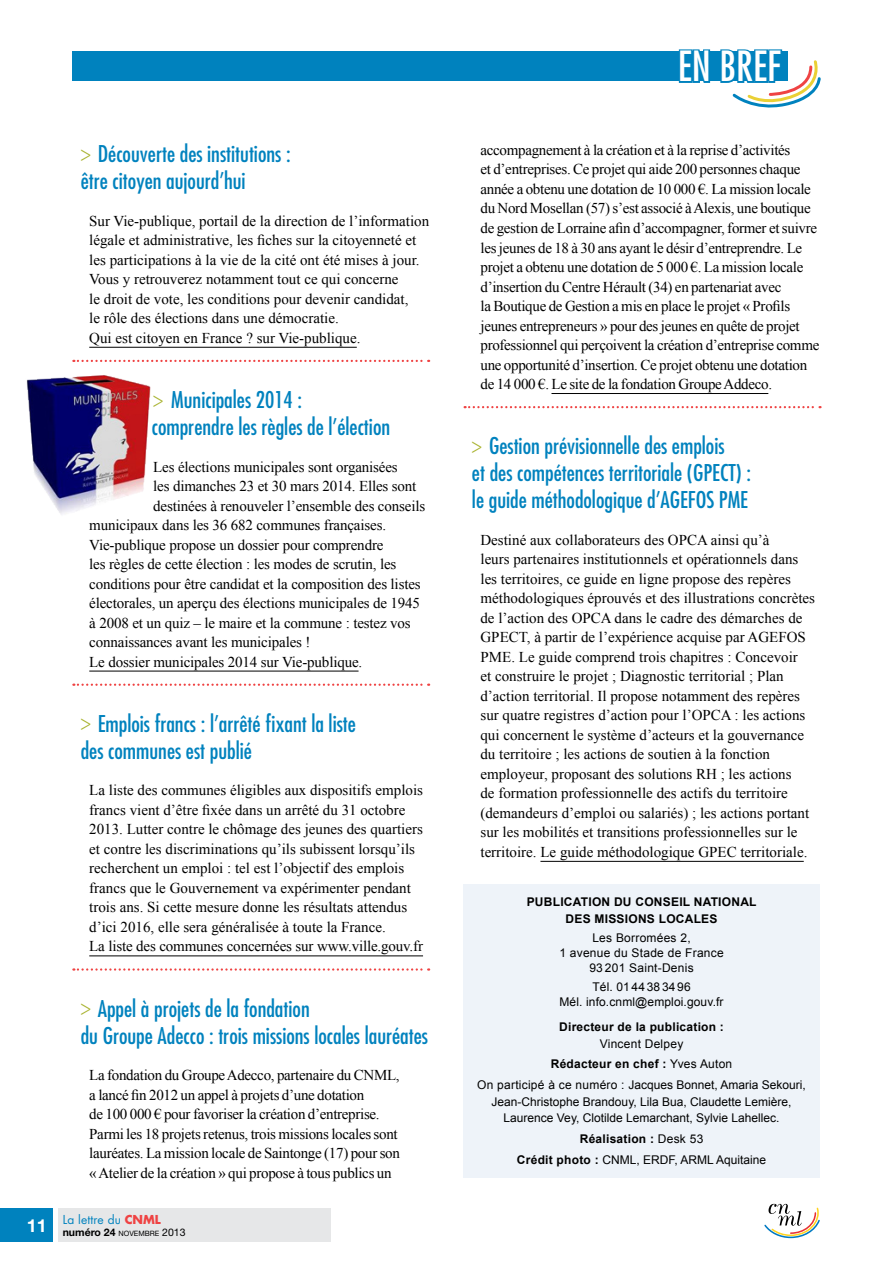
<style>
.page{position:relative;width:893px;height:1263px;background:#fff}
.page>*{position:absolute;margin:0;border:0;box-sizing:border-box;transform-origin:0 0}
.t1{font:condensed 40.5px "Futura";color:#fff}
.t2{font:condensed 22.5px/27px "Futura";color:#0082be}
.t3{font:15px/19.5px "Times New Roman";color:#000}
.t4{font:15px/19.5px "Times New Roman";letter-spacing:-.02em;color:#000}
.t5{font:12px/15px "Arial";color:#000;text-align:center}
.t6{font:12px/15px "Arial";letter-spacing:.02em;color:#000;text-align:center}
.t7{font:700 12px "Arial";letter-spacing:.02em;color:#000}
.t8{font:12px "Futura";letter-spacing:.01em;color:#0082be}
.t9{font:700 10.5px "Helvetica Neue";color:#000}
.s1{font-weight:300;color:#a9b330}
.s2{font-weight:700;color:#ef4343}
.s3{font-weight:400;font-size:7.35px}
.s4{font-weight:400}
.s5{font-weight:700}
</style>
<div class="page">
<div style="left:72px;top:51px;width:715px;height:29px;background:#0082be"></div>
<div style="left:0;top:1209px;width:53px;height:33px;background:#0082be"></div>
<div style="left:58px;top:1209px;width:273px;height:33px;background:#e6e7e8"></div>
<svg style="left:764px;top:1204px;width:56px;height:35px"></svg>
<svg style="left:677px;top:49px;width:35px;height:34px"></svg>
<svg style="left:719px;top:49px;width:102px;height:59px"></svg>
<svg style="left:73px;top:360px;width:356px;height:2px"></svg>
<hr style="left:89px;top:347px;width:268px;height:1px;background:#000">
<svg style="left:73px;top:683px;width:356px;height:3px"></svg>
<hr style="left:89px;top:671px;width:270px;height:1px;background:#000">
<svg style="left:73px;top:968px;width:356px;height:3px"></svg>
<hr style="left:89px;top:955px;width:334px;height:1px;background:#000">
<svg style="left:465px;top:406px;width:355px;height:2px"></svg>
<hr style="left:551px;top:393px;width:217px;height:1px;background:#000">
<hr style="left:540px;top:861px;width:264px;height:1px;background:#000">
<img style="left:26px;top:375px;width:125px;height:140px">
<div style="left:463px;top:884px;width:357px;height:294px;background:#eef3f9"></div>
<h2 class="t2" style="left:81px;top:140px;width:211px"><span class="s1">&gt;</span> Découverte des institutions : être citoyen aujourd’hui</h2>
<p class="t3" style="left:89px;top:211px;width:341px">Sur Vie-publique, portail de la direction de l’information légale et administrative, les fiches sur la citoyenneté et les participations à la vie de la cité ont été mises à jour.<br>Vous y retrouverez notamment tout ce qui concerne<br>le droit de vote, les conditions pour devenir candidat,<br>le rôle des élections dans une démocratie.<br>Qui est citoyen en France ? sur Vie-publique.</p>
<h2 class="t2" style="left:152px;top:386px;width:240px"><span class="s1">&gt;</span> Municipales 2014 :<br>comprendre les règles de l’élection</h2>
<p class="t3" style="left:153px;top:456px;width:246px">Les élections municipales sont organisées</p>
<p class="t3" style="left:153px;top:476px;width:265px">les dimanches 23 et 30 mars 2014. Elles sont</p>
<p class="t3" style="left:153px;top:495px;width:273px">destinées à renouveler l’ensemble des conseils</p>
<p class="t3" style="left:89px;top:515px;width:298px">municipaux dans les 36 682 communes françaises.</p>
<p class="t3" style="left:89px;top:534px;width:296px">Vie-publique propose un dossier pour comprendre</p>
<p class="t3" style="left:89px;top:554px;width:309px">les règles de cette élection : les modes de scrutin, les</p>
<p class="t3" style="left:89px;top:573px;width:333px">conditions pour être candidat et la composition des listes</p>
<p class="t3" style="left:89px;top:593px;width:332px">électorales, un aperçu des élections municipales de 1945</p>
<p class="t3" style="left:89px;top:612px;width:323px">à 2008 et un quiz – le maire et la commune : testez vos</p>
<p class="t3" style="left:89px;top:632px;width:223px">connaissances avant les municipales !</p>
<p class="t3" style="left:89px;top:651px;width:275px">Le dossier municipales 2014 sur Vie-publique.</p>
<h2 class="t2" style="left:81px;top:710px;width:277px"><span class="s1">&gt;</span> Emplois francs : l’arrêté fixant la liste des communes est publié</h2>
<p class="t3" style="left:89px;top:780px;width:335px">La liste des communes éligibles aux dispositifs emplois francs vient d’être fixée dans un arrêté du 31 octobre 2013. Lutter contre le chômage des jeunes des quartiers et contre les discriminations qu’ils subissent lorsqu’ils recherchent un emploi : tel est l’objectif des emplois francs que le Gouvernement va expérimenter pendant trois ans. Si cette mesure donne les résultats attendus d’ici 2016, elle sera généralisée à toute la France.<br>La liste des communes concernées sur www.ville.gouv.fr</p>
<h2 class="t2" style="left:81px;top:995px;width:349px"><span class="s1">&gt;</span> Appel à projets de la fondation<br>du Groupe Adecco : trois missions locales lauréates</h2>
<p class="t4" style="left:89px;top:1065px;width:312px">La fondation du Groupe Adecco, partenaire du CNML, a lancé fin 2012 un appel à projets d’une dotation<br>de 100 000 € pour favoriser la création d’entreprise.<br>Parmi les 18 projets retenus, trois missions locales sont lauréates. La mission locale de Saintonge (17) pour son «Atelier de la création » qui propose à tous publics un</p>
<p class="t8" style="left:63px;top:1211px;width:100px">La lettre du <span class="s2">CNML</span></p>
<p class="t9" style="left:27px;top:1226px;width:160px"><sup>11</sup> numéro 24 <span class="s3">NOVEMBRE</span> <span class="s4">2013</span></p>
<h1 class="t1" style="left:678px;top:42px;width:89px">En bref</h1>
<p class="t4" style="left:480px;top:140px;width:340px">accompagnement à la création et à la reprise d’activités<br>et d’entreprises. Ce projet qui aide 200 personnes chaque année a obtenu une dotation de 10 000 €. La mission locale du Nord Mosellan (57) s’est associé à Alexis, une boutique de gestion de Lorraine afin d’accompagner, former et suivre les jeunes de 18 à 30 ans ayant le désir d’entreprendre. Le projet a obtenu une dotation de 5 000 €. La mission locale d’insertion du Centre Hérault (34) en partenariat avec<br>la Boutique de Gestion a mis en place le projet « Profils jeunes entrepreneurs » pour des jeunes en quête de projet professionnel qui perçoivent la création d’entreprise comme une opportunité d’insertion. Ce projet obtenu une dotation de 14 000 €. Le site de la fondation Groupe Addeco.</p>
<h2 class="t2" style="left:472px;top:432px;width:281px"><span class="s1">&gt;</span> Gestion prévisionnelle des emplois<br>et des compétences territoriale (GPECT) : le guide méthodologique d’AGEFOS PME</h2>
<p class="t3" style="left:480px;top:530px;width:336px">Destiné aux collaborateurs des OPCA ainsi qu’à<br>leurs partenaires institutionnels et opérationnels dans les territoires, ce guide en ligne propose des repères méthodologiques éprouvés et des illustrations concrètes de l’action des OPCA dans le cadre des démarches de GPECT, à partir de l’expérience acquise par AGEFOS PME. Le guide comprend trois chapitres : Concevoir<br>et construire le projet ; Diagnostic territorial ; Plan d’action territorial. Il propose notamment des repères sur quatre registres d’action pour l’OPCA : les actions qui concernent le système d’acteurs et la gouvernance du territoire ; les actions de soutien à la fonction employeur, proposant des solutions RH ; les actions<br>de formation professionnelle des actifs du territoire (demandeurs d’emploi ou salariés) ; les actions portant sur les mobilités et transitions professionnelles sur le territoire. Le guide méthodologique GPEC territoriale.</p>
<p class="t7" style="left:527px;top:894px;width:17px">Publica</p>
<p class="t7" style="left:581px;top:894px;width:16px">tion</p>
<p class="t7" style="left:614px;top:894px;width:39px">du Conseil</p>
<p class="t7" style="left:694px;top:894px;width:33px">national</p>
<p class="t7" style="left:566px;top:910px;width:9px">des</p>
<p class="t7" style="left:595px;top:910px;width:9px">missions</p>
<p class="t7" style="left:659px;top:910px;width:10px">locales</p>
<p class="t6" style="left:559px;top:930px;width:166px">Les Borromées 2,<br>1 avenue du Stade de France<br>93 201 Saint-Denis</p>
<p class="t5" style="left:559px;top:979px;width:166px">Tél. 01 44 38 34 96<br>Mél. info.cnml@emploi.gouv.fr</p>
<p class="t7" style="left:559px;top:1019px;width:166px">Directeur de la publication :</p>
<p class="t6" style="left:477px;top:1033px;width:330px;line-height:20.7px">Vincent Delpey<br><span class="s5">Rédacteur en chef :</span> Yves Auton<br>On participé à ce numéro : Jacques Bonnet, Amaria Sekouri,</p>
<p class="t5" style="left:492px;top:1093px;width:301px;line-height:16.5px">Jean-Christophe Brandouy, Lila Bua, Claudette Lemière,<br>Laurence Vey, Clotilde Lemarchant, Sylvie Lahellec.</p>
<p class="t5" style="left:517px;top:1128px;width:251px;line-height:20.7px"><span class="s5">Réalisation :</span> Desk 53<br><span class="s5">Crédit photo :</span> CNML, ERDF, ARML Aquitaine</p>
</div>
